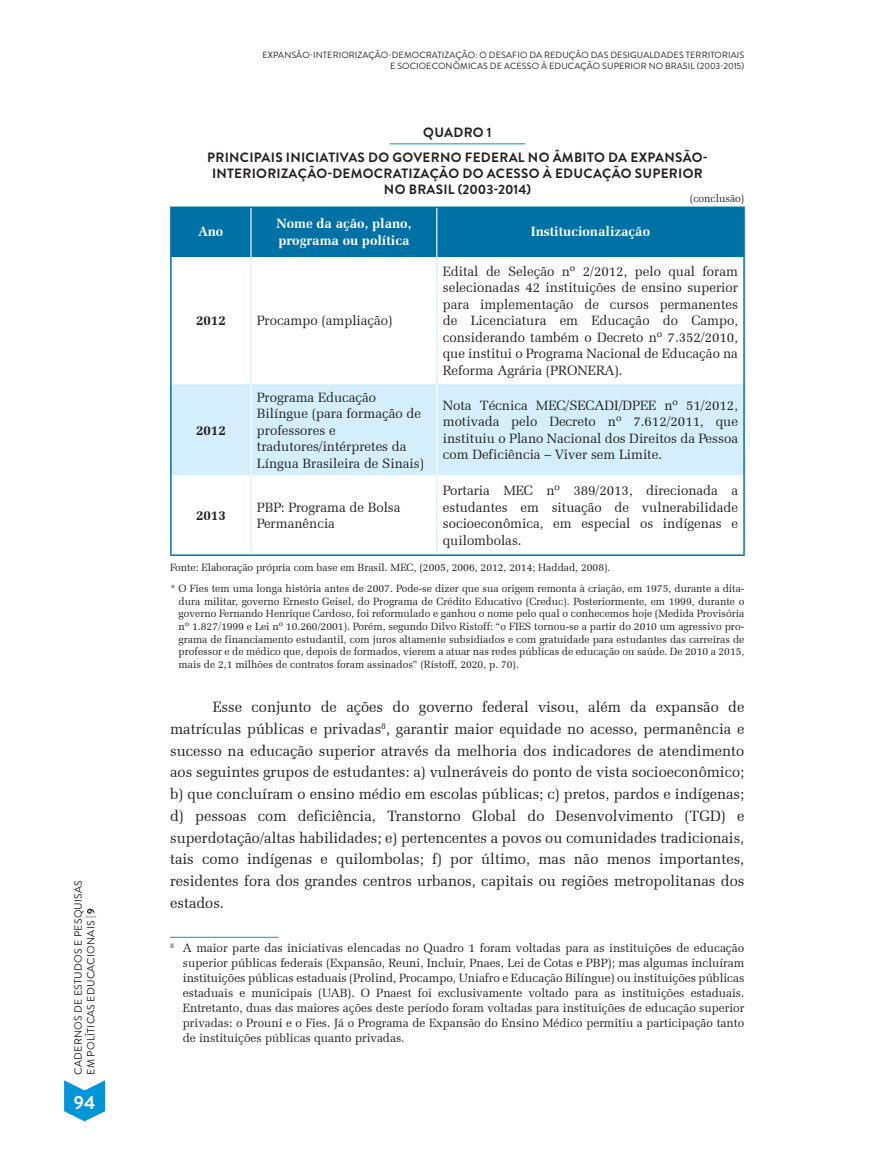
<style>
.page{position:relative;width:872px;height:1170px;background:#fff}
.page>*{position:absolute;margin:0;border:0;box-sizing:border-box;transform-origin:0 0}
.t1{font:700 18.9px "Brandon Grotesque";color:#fff}
.t2{font:15px/21.8px "Zapf Elliptical 711 BT";color:#231f20;text-align:justify}
.t3{font:13.5px/16.5px "Zapf Elliptical 711 BT";color:#231f20;text-align:justify}
.t4{font:700 13.5px/24.8px "Brandon Grotesque";letter-spacing:.02em;color:#231f20;text-align:center}
.t5{font:700 13.5px/16.5px "Zapf Elliptical 711 BT";color:#fff}
.t6{font:700 13.5px "Zapf Elliptical 711 BT";color:#231f20}
.t7{font:12px/15px "Zapf Elliptical 711 BT";color:#231f20;text-align:justify}
.t8{font:10.5px/12.6px "Zapf Elliptical 711 BT";color:#231f20}
.t9{font:10.5px/12.6px "Brandon Grotesque";letter-spacing:.02em;color:#231f20}
.t10{font:9px/10.8px "Brandon Grotesque";letter-spacing:.01em;color:#231f20;text-align:right}
.s1{font-weight:700}
</style>
<div class="page">
<svg style="left:64px;top:1080px;width:41px;height:41px"></svg>
<div style="left:172px;top:208px;width:571px;height:49px;background:#0071a5"></div>
<div style="left:172px;top:384px;width:571px;height:91px;background:#d4effb"></div>
<hr style="left:170px;top:206px;width:81px;height:2px;background:#0071a5">
<hr style="left:170px;top:208px;width:2px;height:49px;background:#0071a5">
<hr style="left:251px;top:206px;width:186px;height:2px;background:#0071a5">
<hr style="left:437px;top:206px;width:308px;height:2px;background:#0071a5">
<hr style="left:743px;top:208px;width:2px;height:49px;background:#0071a5">
<hr style="left:170px;top:257px;width:2px;height:127px;background:#0071a5">
<hr style="left:743px;top:257px;width:2px;height:127px;background:#0071a5">
<hr style="left:170px;top:384px;width:2px;height:91px;background:#0071a5">
<hr style="left:743px;top:384px;width:2px;height:91px;background:#0071a5">
<hr style="left:170px;top:475px;width:2px;height:79px;background:#0071a5">
<hr style="left:743px;top:475px;width:2px;height:79px;background:#0071a5">
<hr style="left:170px;top:554px;width:81px;height:2px;background:#0071a5">
<hr style="left:251px;top:554px;width:186px;height:2px;background:#0071a5">
<hr style="left:437px;top:554px;width:308px;height:2px;background:#0071a5">
<hr style="left:250px;top:208px;width:1px;height:49px;background:#fff">
<hr style="left:436px;top:208px;width:1px;height:49px;background:#fff">
<hr style="left:250px;top:384px;width:1px;height:91px;background:#fff">
<hr style="left:436px;top:384px;width:1px;height:91px;background:#fff">
<hr style="left:250px;top:257px;width:1px;height:127px;background:#d4effb">
<hr style="left:436px;top:257px;width:1px;height:127px;background:#d4effb">
<hr style="left:250px;top:475px;width:1px;height:79px;background:#d4effb">
<hr style="left:436px;top:475px;width:1px;height:79px;background:#d4effb">
<hr style="left:389px;top:143px;width:136px;height:1px;background:#0095d9">
<hr style="left:170px;top:936px;width:108px;height:1px;background:#0095d9">
<p class="t9" style="left:72px;top:1074px;width:196px;rotate:-90deg">CADERNOS DE ESTUDOS E PESQUISAS<br>EM POLÍTICAS EDUCACIONAIS | <span class="s1">9</span></p>
<h1 class="t1" style="left:74px;top:1088px;width:23px">94</h1>
<p class="t10" style="left:262px;top:50px;width:483px">EXPANSÃO-INTERIORIZAÇÃO-DEMOCRATIZAÇÃO: O DESAFIO DA REDUÇÃO DAS DESIGUALDADES TERRITORIAIS<br>E SOCIOECONÔMICAS DE ACESSO À EDUCAÇÃO SUPERIOR NO BRASIL (2003-2015)</p>
<p class="t4" style="left:207px;top:120px;width:502px">QUADRO 1<br>PRINCIPAIS INICIATIVAS DO GOVERNO FEDERAL NO ÂMBITO DA EXPANSÃO-</p>
<p class="t4" style="left:212px;top:165px;width:492px;line-height:16.2px">INTERIORIZAÇÃO-DEMOCRATIZAÇÃO DO ACESSO À EDUCAÇÃO SUPERIOR<br>NO BRASIL (2003-2014)</p>
<p class="t5" style="left:198px;top:223px;width:26px">Ano</p>
<p class="t5" style="left:276px;top:215px;width:136px">Nome da ação, plano, programa ou política</p>
<p class="t5" style="left:531px;top:223px;width:121px">Institucionalização</p>
<p class="t8" style="left:690px;top:192px;width:56px">(conclusão)</p>
<p class="t6" style="left:196px;top:313px;width:31px">2012</p>
<p class="t3" style="left:257px;top:312px;width:137px">Procampo (ampliação)</p>
<p class="t3" style="left:443px;top:263px;width:297px">Edital de Seleção nº 2/2012, pelo qual foram selecionadas 42 instituições de ensino superior para implementação de cursos permanentes de Licenciatura em Educação do Campo, considerando também o Decreto nº 7.352/2010, que institui o Programa Nacional de Educação na Reforma Agrária (PRONERA).</p>
<p class="t6" style="left:196px;top:422px;width:31px">2012</p>
<p class="t3" style="left:257px;top:389px;width:169px;text-align:left">Programa Educação<br>Bilíngue (para formação de professores e tradutores/intérpretes da<br>Língua Brasileira de Sinais)</p>
<p class="t3" style="left:443px;top:397px;width:297px">Nota Técnica MEC/SECADI/DPEE nº 51/2012, motivada pelo Decreto nº 7.612/2011, que instituiu o Plano Nacional dos Direitos da Pessoa com Deficiência – Viver sem Limite.</p>
<p class="t3" style="left:443px;top:482px;width:297px">Portaria MEC nº 389/2013, direcionada a estudantes em situação de vulnerabilidade socioeconômica, em especial os indígenas e quilombolas.</p>
<p class="t8" style="left:170px;top:556px;width:575px;line-height:21.1px">Fonte: Elaboração própria com base em Brasil. MEC, (2005, 2006, 2012, 2014; Haddad, 2008).<br>* O Fies tem uma longa história antes de 2007. Pode-se dizer que sua origem remonta à criação, em 1975, durante a dita-</p>
<p class="t8" style="left:179px;top:594px;width:567px;text-align:justify">dura militar, governo Ernesto Geisel, do Programa de Crédito Educativo (Creduc). Posteriormente, em 1999, durante o governo Fernando Henrique Cardoso, foi reformulado e ganhou o nome pelo qual o conhecemos hoje (Medida Provisória nº 1.827/1999 e Lei nº 10.260/2001). Porém, segundo Dilvo Ristoff: “o FIES tornou-se a partir do 2010 um agressivo pro&shy;grama de financiamento estudantil, com juros altamente subsidiados e com gratuidade para estudantes das carreiras de professor e de médico que, depois de formados, vierem a atuar nas redes públicas de educação ou saúde. De 2010 a 2015, mais de 2,1 milhões de contratos foram assinados” (Ristoff, 2020, p. 70).</p>
<p class="t2" style="left:170px;top:696px;width:576px;text-indent:43px">Esse conjunto de ações do governo federal visou, além da expansão de matrículas públicas e privadas<sup>8</sup>, garantir maior equidade no acesso, permanência e sucesso na educação superior através da melhoria dos indicadores de atendimento aos seguintes grupos de estudantes: a) vulneráveis do ponto de vista socioeconômico; b) que concluíram o ensino médio em escolas públicas; c) pretos, pardos e indígenas; d) pessoas com deficiência, Transtorno Global do Desenvolvimento (TGD) e superdotação/altas habilidades; e) pertencentes a povos ou comunidades tradicionais, tais como indígenas e quilombolas; f) por último, mas não menos importantes, residentes fora dos grandes centros urbanos, capitais ou regiões metropolitanas dos estados.</p>
<p class="t7" style="left:183px;top:940px;width:563px;text-indent:-13px"><sup>8</sup> A maior parte das iniciativas elencadas no Quadro 1 foram voltadas para as instituições de educação superior públicas federais (Expansão, Reuni, Incluir, Pnaes, Lei de Cotas e PBP); mas algumas incluíram instituições públicas estaduais (Prolind, Procampo, Uniafro e Educação Bilíngue) ou instituições públicas estaduais e municipais (UAB). O Pnaest foi exclusivamente voltado para as instituições estaduais.<br>Entretanto, duas das maiores ações deste período foram voltadas para instituições de educação superior privadas: o Prouni e o Fies. Já o Programa de Expansão do Ensino Médico permitiu a participação tanto de instituições públicas quanto privadas.</p>
<p class="t6" style="left:196px;top:507px;width:31px">2013</p>
<p class="t3" style="left:257px;top:499px;width:145px">PBP: Programa de Bolsa<br>Permanência</p>
</div>
